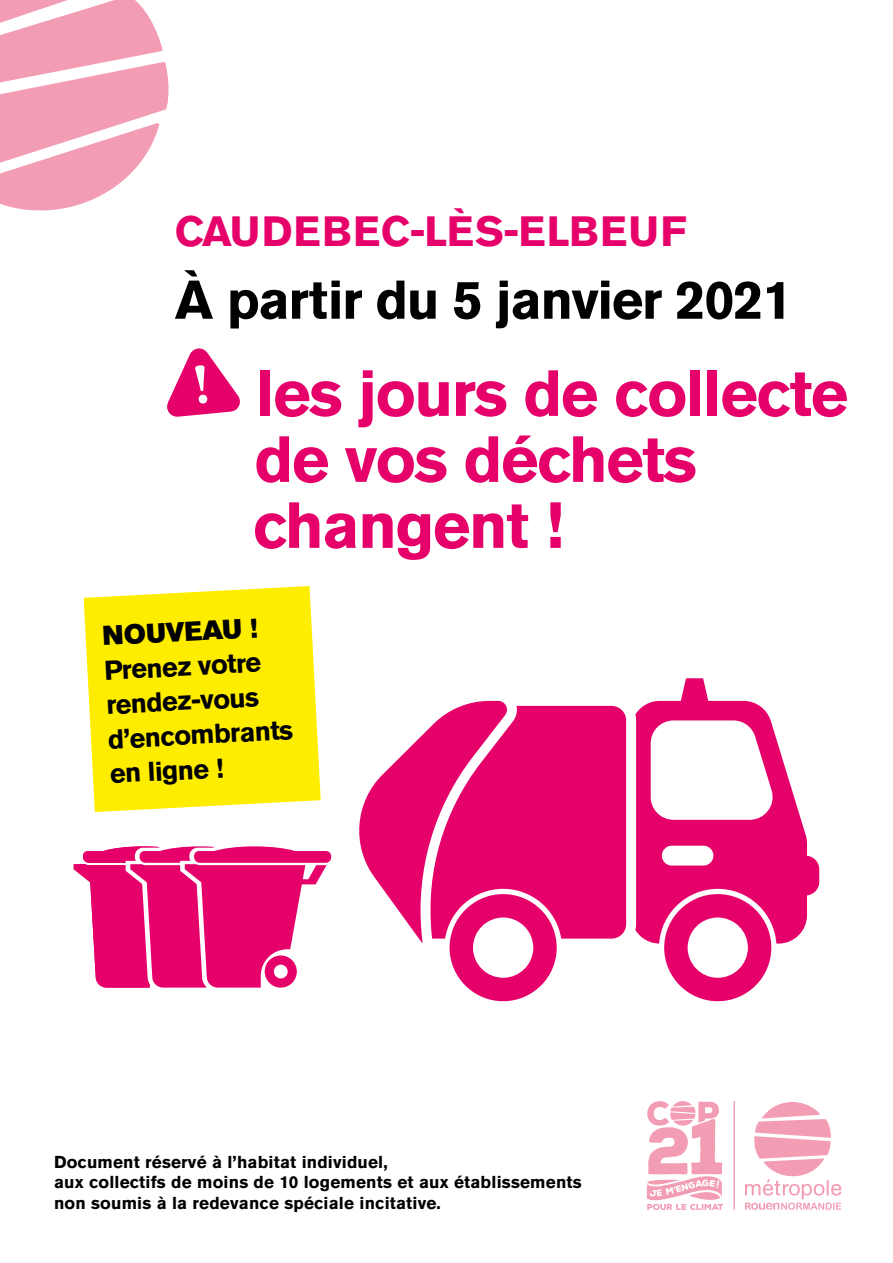
<style>
.page{position:relative;width:893px;height:1263px;background:#fff}
.page>*{position:absolute;margin:0;border:0;box-sizing:border-box;transform-origin:0 0}
.t1{font:700 64.5px/66px "Akzidenz Grotesk Std";letter-spacing:-.025em;color:#e60069}
.t2{font:700 54px "Akzidenz Grotesk Std";letter-spacing:-.025em;color:#000}
.t3{font:700 42px "Akzidenz Grotesk Std";letter-spacing:.03em;color:#e60069}
.t4{font:700 27px/34.5px "Akzidenz Grotesk Std";color:#000}
.t5{font:27px "Akzidenz Grotesk Std Super";color:#000}
.t6{font:700 17.1px/20.5px "Akzidenz Grotesk Std";letter-spacing:.01em;color:#000}
</style>
<div class="page">
<svg style="left:0;top:0;width:169px;height:211px"></svg>
<svg style="left:167px;top:348px;width:73px;height:69px"></svg>
<div style="left:557px;top:706px;width:69px;height:232px;background:#e60069"></div>
<svg style="left:359px;top:701px;width:198px;height:300px"></svg>
<svg style="left:664px;top:943px;width:107px;height:58px"></svg>
<svg style="left:635px;top:678px;width:184px;height:265px"></svg>
<svg style="left:74px;top:846px;width:258px;height:142px"></svg>
<svg style="left:745px;top:1102px;width:96px;height:108px"></svg>
<svg style="left:647px;top:1101px;width:76px;height:109px"></svg>
<hr style="left:733px;top:1101px;width:2px;height:108px;background:#f39db4">
<svg style="left:84px;top:586px;width:237px;height:226px;background:#ffee18"></svg>
<h3 class="t3" style="left:175px;top:207px;width:513px">CAUDEBEC-LÈS-ELBEUF</h3>
<h2 class="t2" style="left:175px;top:269px;width:619px">À partir du 5 janvier 2021</h2>
<h1 class="t1" style="left:253px;top:360px;width:597px">les jours de collecte de vos déchets changent !</h1>
<h3 class="t5" style="left:102px;top:620px;width:157px;rotate:-3deg">NOUVEAU !</h3>
<h3 class="t4" style="left:104px;top:653px;width:187px;rotate:-3deg">Prenez votre rendez-vous d’encombrants en ligne !</h3>
<p class="t6" style="left:54px;top:1151px;width:529px">Document réservé à l’habitat individuel,<br>aux collectifs de moins de 10 logements et aux établissements non soumis à la redevance spéciale incitative.</p>
</div>
